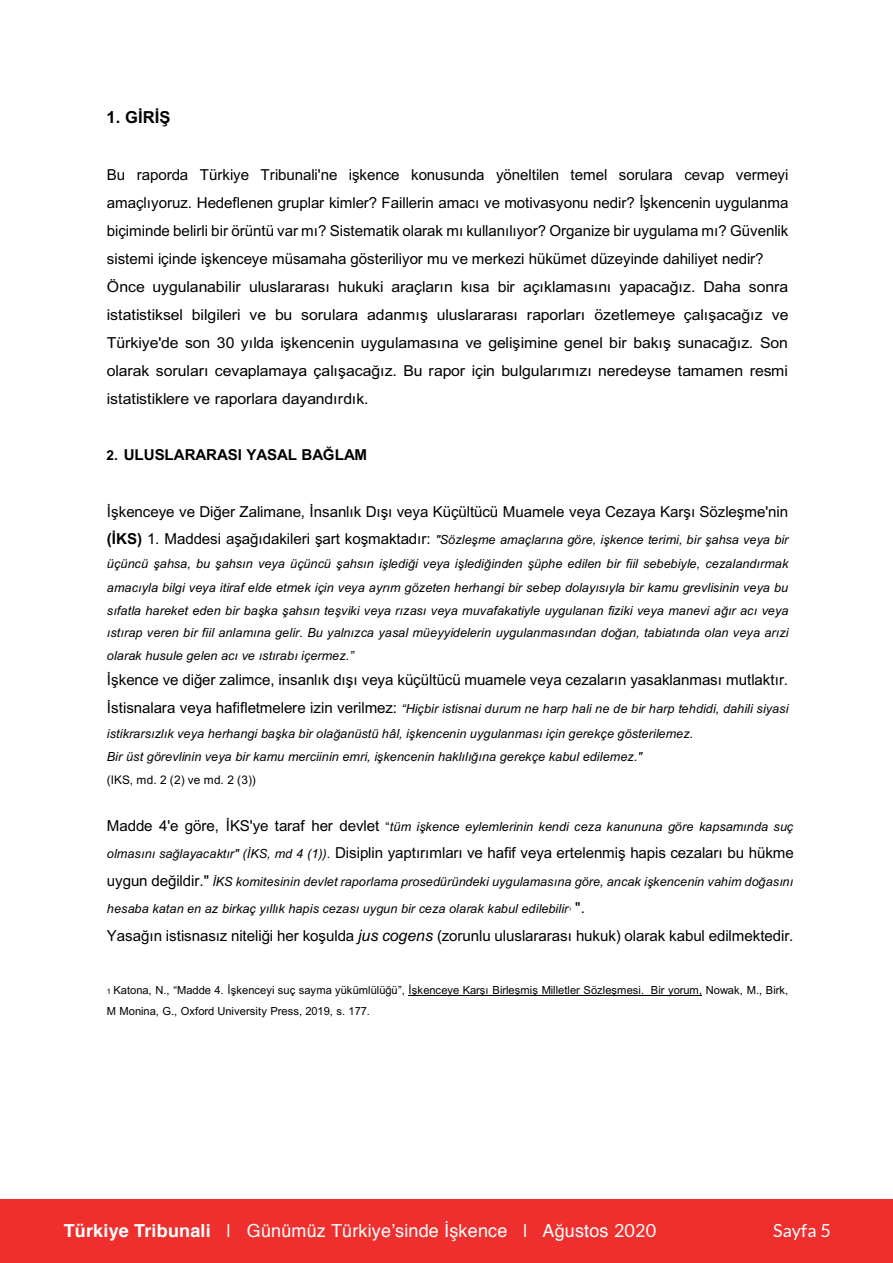
<style>
.page{position:relative;width:893px;height:1263px;background:#fff}
.page>*{position:absolute;margin:0;border:0;box-sizing:border-box;transform-origin:0 0}
.t1{font:18px "Helvetica";letter-spacing:.01em;color:#fff}
.t2{font:18px "Lato";letter-spacing:.01em;color:#fff}
.t3{font:700 16.5px "Arial";letter-spacing:.005em;color:#000}
.t4{font:15.15px/27.9px "Arial";letter-spacing:-.01em;color:#000}
.t5{font:700 15.15px "Arial";letter-spacing:-.01em;color:#000}
.t6{font:italic 12.6px/23px "Arial";letter-spacing:.015em;color:#000}
.t7{font:11.85px "Arial";letter-spacing:.015em;color:#000}
.t8{font:11.1px/20.9px "Arial";letter-spacing:.005em;color:#000}
.t9{font:italic 4.65px "Arial";color:#000}
.s1{font-size:13.65px}
.s2{font-weight:700;font-style:normal;font-size:15.15px}
.s3{font-style:normal;font-size:15.15px}
.s4{font-style:normal}
.s5{font-style:italic;font-size:12.6px}
.s6{font-size:12.6px}
.s7{font-style:italic;font-size:15.9px}
.s8{font-size:7.5px}
.s9{font-weight:700}
.s10{font-family:"Lato"}
</style>
<div class="page">
<hr style="left:409px;top:995px;width:293px;height:1px;background:#000">
<div style="left:0;top:1199px;width:893px;height:64px;background:#ee2f2d"></div>
<p class="t3" style="left:107px;top:106px;width:65px">1. GİRİŞ</p>
<p class="t4" style="left:107px;top:161px;width:683px">Bu raporda Türkiye Tribunali'ne işkence konusunda yöneltilen temel sorulara cevap vermeyi amaçlıyoruz. Hedeflenen gruplar kimler? Faillerin amacı ve motivasyonu nedir? İşkencenin uygulanma biçiminde belirli bir örüntü var mı? Sistematik olarak mı kullanılıyor? Organize bir uygulama mı? Güvenlik sistemi içinde işkenceye müsamaha gösteriliyor mu ve merkezi hükümet düzeyinde dahiliyet nedir?<br>Önce uygulanabilir uluslararası hukuki araçların kısa bir açıklamasını yapacağız. Daha sonra istatistiksel bilgileri ve bu sorulara adanmış uluslararası raporları özetlemeye çalışacağız ve Türkiye'de son 30 yılda işkencenin uygulamasına ve gelişimine genel bir bakış sunacağız. Son olarak soruları cevaplamaya çalışacağız. Bu rapor için bulgularımızı neredeyse tamamen resmi istatistiklere ve raporlara dayandırdık.</p>
<p class="t5" style="left:107px;top:444px;width:262px"><span class="s1">2.</span> ULUSLARARASI YASAL BAĞLAM</p>
<p class="t4" style="left:107px;top:497px;width:683px">İşkenceye ve Diğer Zalimane, İnsanlık Dışı veya Küçültücü Muamele veya Cezaya Karşı Sözleşme'nin</p>
<p class="t6" style="left:107px;top:527px;width:683px;line-height:24.9px"><span class="s2">(İKS)</span> <span class="s3">1. Maddesi aşağıdakileri şart koşmaktadır:</span> "Sözleşme amaçlarına göre, işkence terimi, bir şahsa veya bir üçüncü şahsa, bu şahsın veya üçüncü şahsın işlediği veya işlediğinden şüphe edilen bir fiil sebebiyle, cezalandırmak</p>
<p class="t6" style="left:107px;top:576px;width:683px;text-align:justify">amacıyla bilgi veya itiraf elde etmek için veya ayrım gözeten herhangi bir sebep dolayısıyla bir kamu grevlisinin veya bu sıfatla hareket eden bir başka şahsın teşviki veya rızası veya muvafakatiyle uygulanan fiziki veya manevi ağır acı veya ıstırap veren bir fiil anlamına gelir. Bu yalnızca yasal müeyyidelerin uygulanmasından doğan, tabiatında olan veya arızi olarak husule gelen acı ve ıstırabı içermez.”</p>
<p class="t4" style="left:107px;top:666px;width:682px">İşkence ve diğer zalimce, insanlık dışı veya küçültücü muamele veya cezaların yasaklanması mutlaktır.</p>
<p class="t6" style="left:107px;top:696px;width:683px;line-height:25.2px"><span class="s3">İstisnalara veya hafifletmelere izin verilmez:</span> “Hiçbir istisnai durum ne harp hali ne de bir harp tehdidi, dahili siyasi istikrarsızlık veya herhangi başka bir olağanüstü hâl, işkencenin uygulanması için gerekçe gösterilemez.</p>
<p class="t6" style="left:107px;top:746px;width:537px">Bir üst görevlinin veya bir kamu merciinin emri, işkencenin haklılığına gerekçe kabul edilemez."</p>
<p class="t7" style="left:107px;top:771px;width:151px">(IKS, md. 2 (2) ve md. 2 (3))</p>
<p class="t6" style="left:107px;top:815px;width:688px"><span class="s3">Madde 4'e göre, İKS'ye taraf her devlet</span> <span class="s4">“</span>tüm işkence eylemlerinin kendi ceza kanununa göre kapsamında suç</p>
<p class="t4" style="left:107px;top:838px;width:688px"><span class="s5">olmasını sağlayacaktır" (İKS, md 4 (1))</span><span class="s6">.</span> Disiplin yaptırımları ve hafif veya ertelenmiş hapis cezaları bu hükme</p>
<p class="t6" style="left:107px;top:867px;width:688px;line-height:27.8px"><span class="s3">uygun değildir."</span> İKS komitesinin devlet raporlama prosedüründeki uygulamasına göre, ancak işkencenin vahim doğasını hesaba katan en az birkaç yıllık hapis cezası uygun bir ceza olarak kabul edilebilir</p>
<p class="t4" style="left:107px;top:894px;width:688px;text-indent:468px">".<br>Yasağın istisnasız niteliği her koşulda <span class="s7">jus cogens</span> (zorunlu uluslararası hukuk) olarak kabul edilmektedir.</p>
<p class="t8" style="left:107px;top:980px;width:683px"><span class="s8">1</span> Katona, N., “Madde 4. İşkenceyi suç sayma yükümlülüğü”, İşkenceye Karşı Birleşmiş Milletler Sözleşmesi. Bir yorum, Nowak, M., Birk,<br>M Monina, G., Oxford University Press, 2019, s. 177.</p>
<p class="t9" style="left:569px;top:906px;width:4px">1</p>
<h1 class="t1" style="left:64px;top:1217px;width:594px"><span class="s9">Türkiye Tribunali</span> | Günümüz Türkiye’sinde İşkence | Ağustos <span class="s10">2020</span></h1>
<h1 class="t2" style="left:773px;top:1220px;width:59px">Sayfa 5</h1>
</div>
